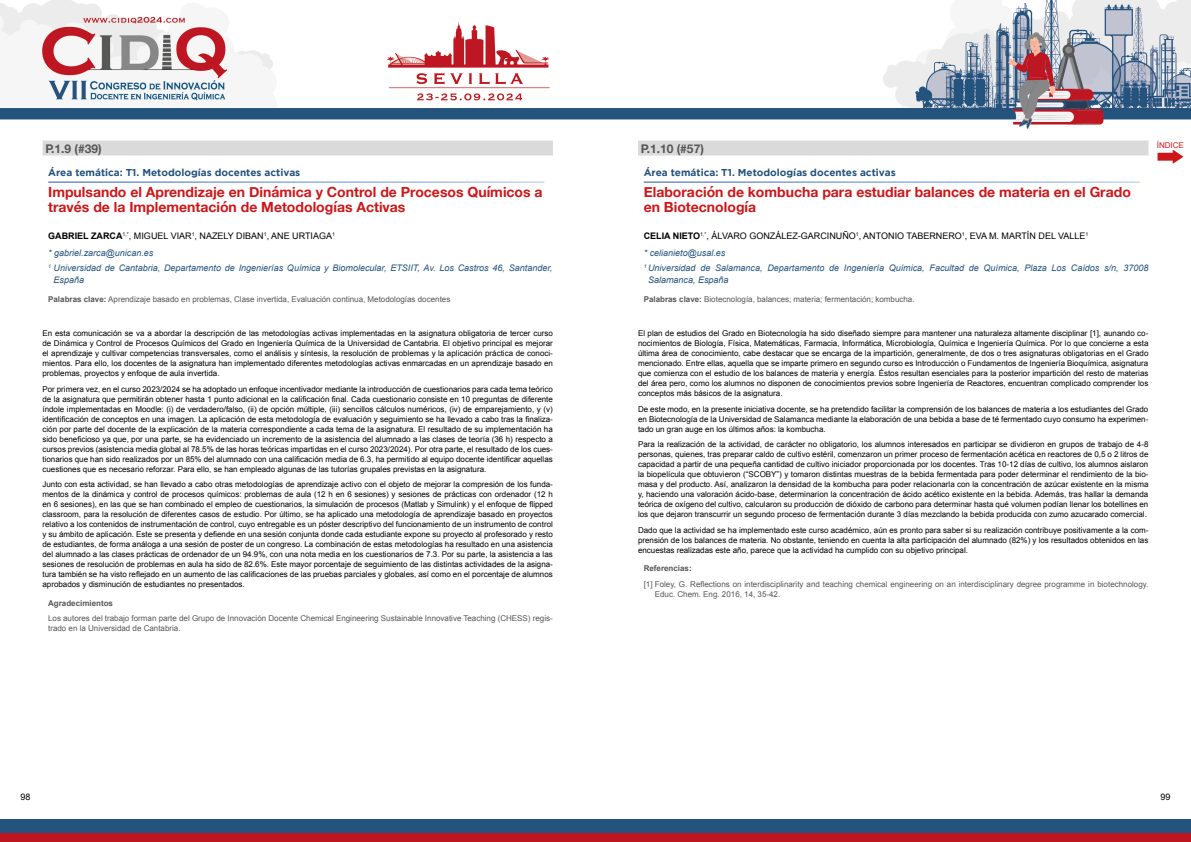
<style>
.page{position:relative;width:1191px;height:842px;background:#fff}
.page>*{position:absolute;margin:0;border:0;box-sizing:border-box;transform-origin:0 0}
.t1{font:700 14px/15px "Helvetica Neue";color:#cd1719}
.t2{font:700 12px "Helvetica Neue";color:#575756}
.t3{font:700 10px "Gotham";color:#24537d}
.t4{font:italic 9px/12px "Arial";color:#24537d}
.t5{font:9px/17.7px "Arial";color:#000}
.t6{font:8px/10px "Arial";color:#000;text-align:justify}
.t7{font:8px/10px "Arial";color:#575756}
.t8{font:700 8px "Arial";color:#575756}
.t9{font:8px "Arial";color:#cd1719}
.s1{font-weight:700}
.s2{font-style:italic;color:#24537d}
</style>
<div class="page">
<img style="left:0;top:0;width:1191px;height:141px">
<div style="left:0;top:819px;width:1191px;height:23px;background:#24537d"></div>
<div style="left:0;top:833px;width:1191px;height:9px;background:#be1621"></div>
<svg style="left:1157px;top:150px;width:26px;height:14px"></svg>
<div style="left:43px;top:141px;width:510px;height:15px;background:#dadada"></div>
<div style="left:638px;top:141px;width:510px;height:15px;background:#dadada"></div>
<h2 class="t2" style="left:45px;top:139px;width:58px">P.1.9 (#39)</h2>
<p class="t3" style="left:48px;top:167px;width:254px">Área temática: T1. Metodologías docentes activas</p>
<h1 class="t1" style="left:48px;top:185px;width:496px">Impulsando el Aprendizaje en Dinámica y Control de Procesos Químicos a través de la Implementación de Metodologías Activas</h1>
<p class="t5" style="left:48px;top:227px;width:288px"><span class="s1">GABRIEL ZARCA</span><sup>1,*</sup>, MIGUEL VIAR<sup>1</sup>, NAZELY DIBAN<sup>1</sup>, ANE URTIAGA<sup>1 </sup><span class="s2">* gabriel.zarca@unican.es</span></p>
<p class="t4" style="left:54px;top:262px;width:500px;text-indent:-5px"><sup>1</sup> Universidad de Cantabria, Departamento de Ingenierías Química y Biomolecular, ETSIIT, Av. Los Castros 46, Santander,<br>España</p>
<p class="t7" style="left:48px;top:294px;width:403px"><span class="s1">Palabras clave:</span> Aprendizaje basado en problemas, Clase invertida, Evaluación continua, Metodologías docentes</p>
<p class="t6" style="left:43px;top:328px;width:512px">En esta comunicación se va a abordar la descripción de las metodologías activas implementadas en la asignatura obligatoria de tercer curso de Dinámica y Control de Procesos Químicos del Grado en Ingeniería Química de la Universidad de Cantabria. El objetivo principal es mejorar el aprendizaje y cultivar competencias transversales, como el análisis y síntesis, la resolución de problemas y la aplicación práctica de conoci&shy;mientos. Para ello, los docentes de la asignatura han implementado diferentes metodologías activas enmarcadas en un aprendizaje basado en problemas, proyectos y enfoque de aula invertida.</p>
<p class="t6" style="left:42px;top:384px;width:512px">Por primera vez, en el curso 2023/2024 se ha adoptado un enfoque incentivador mediante la introducción de cuestionarios para cada tema teórico de la asignatura que permitirán obtener hasta 1 punto adicional en la calificación final. Cada cuestionario consiste en 10 preguntas de diferente índole implementadas en Moodle: (i) de verdadero/falso, (ii) de opción múltiple, (iii) sencillos cálculos numéricos, (iv) de emparejamiento, y (v) identificación de conceptos en una imagen. La aplicación de esta metodología de evaluación y seguimiento se ha llevado a cabo tras la finaliza&shy;ción por parte del docente de la explicación de la materia correspondiente a cada tema de la asignatura. El resultado de su implementación ha sido beneficioso ya que, por una parte, se ha evidenciado un incremento de la asistencia del alumnado a las clases de teoría (36 h) respecto a cursos previos (asistencia media global al 78.5% de las horas teóricas impartidas en el curso 2023/2024). Por otra parte, el resultado de los cues&shy;tionarios que han sido realizados por un 85% del alumnado con una calificación media de 6.3, ha permitido al equipo docente identificar aquellas cuestiones que es necesario reforzar. Para ello, se han empleado algunas de las tutorías grupales previstas en la asignatura.</p>
<p class="t6" style="left:42px;top:479px;width:512px">Junto con esta actividad, se han llevado a cabo otras metodologías de aprendizaje activo con el objeto de mejorar la compresión de los funda&shy;mentos de la dinámica y control de procesos químicos: problemas de aula (12 h en 6 sesiones) y sesiones de prácticas con ordenador (12 h en 6 sesiones), en las que se han combinado el empleo de cuestionarios, la simulación de procesos (Matlab y Simulink) y el enfoque de flipped classroom, para la resolución de diferentes casos de estudio. Por último, se ha aplicado una metodología de aprendizaje basado en proyectos relativo a los contenidos de instrumentación de control, cuyo entregable es un póster descriptivo del funcionamiento de un instrumento de control y su ámbito de aplicación. Este se presenta y defiende en una sesión conjunta donde cada estudiante expone su proyecto al profesorado y resto de estudiantes, de forma análoga a una sesión de poster de un congreso. La combinación de estas metodologías ha resultado en una asistencia del alumnado a las clases prácticas de ordenador de un 94.9%, con una nota media en los cuestionarios de 7.3. Por su parte, la asistencia a las sesiones de resolución de problemas en aula ha sido de 82.6%. Este mayor porcentaje de seguimiento de las distintas actividades de la asigna&shy;tura también se ha visto reflejado en un aumento de las calificaciones de las pruebas parciales y globales, así como en el porcentaje de alumnos aprobados y disminución de estudiantes no presentados.</p>
<p class="t8" style="left:48px;top:598px;width:66px">Agradecimientos</p>
<p class="t7" style="left:48px;top:614px;width:506px">Los autores del trabajo forman parte del Grupo de Innovación Docente Chemical Engineering Sustainable Innovative Teaching (CHESS) regis&shy;trado en la Universidad de Cantabria.</p>
<h2 class="t2" style="left:641px;top:139px;width:64px">P.1.10 (#57)</h2>
<p class="t3" style="left:643px;top:167px;width:254px">Área temática: T1. Metodologías docentes activas</p>
<h1 class="t1" style="left:643px;top:185px;width:489px">Elaboración de kombucha para estudiar balances de materia en el Grado en Biotecnología</h1>
<p class="t5" style="left:643px;top:227px;width:446px"><span class="s1">CELIA NIETO</span><sup>1,*</sup>, ÁLVARO GONZÁLEZ-GARCINUÑO<sup>1</sup>, ANTONIO TABERNERO<sup>1</sup>, EVA M. MARTÍN DEL VALLE<sup>1 </sup><span class="s2">* celianieto@usal.es</span></p>
<p class="t4" style="left:648px;top:262px;width:502px;text-indent:-4px"><sup>1</sup> Universidad de Salamanca, Departamento de Ingeniería Química, Facultad de Química, Plaza Los Caídos s/n, 37008<br>Salamanca, España</p>
<p class="t7" style="left:643px;top:294px;width:272px"><span class="s1">Palabras clave:</span> Biotecnología, balances; materia; fermentación; kombucha.</p>
<p class="t6" style="left:638px;top:328px;width:512px">El plan de estudios del Grado en Biotecnología ha sido diseñado siempre para mantener una naturaleza altamente disciplinar [1], aunando co&shy;nocimientos de Biología, Física, Matemáticas, Farmacia, Informática, Microbiología, Química e Ingeniería Química. Por lo que concierne a esta última área de conocimiento, cabe destacar que se encarga de la impartición, generalmente, de dos o tres asignaturas obligatorias en el Grado mencionado. Entre ellas, aquella que se imparte primero en segundo curso es Introducción o Fundamentos de Ingeniería Bioquímica, asignatura que comienza con el estudio de los balances de materia y energía. Éstos resultan esenciales para la posterior impartición del resto de materias del área pero, como los alumnos no disponen de conocimientos previos sobre Ingeniería de Reactores, encuentran complicado comprender los conceptos más básicos de la asignatura.</p>
<p class="t6" style="left:638px;top:404px;width:512px">De este modo, en la presente iniciativa docente, se ha pretendido facilitar la comprensión de los balances de materia a los estudiantes del Grado en Biotecnología de la Universidad de Salamanca mediante la elaboración de una bebida a base de té fermentado cuyo consumo ha experimen&shy;tado un gran auge en los últimos años: la kombucha.</p>
<p class="t6" style="left:638px;top:439px;width:512px">Para la realización de la actividad, de carácter no obligatorio, los alumnos interesados en participar se dividieron en grupos de trabajo de 4-8 personas, quienes, tras preparar caldo de cultivo estéril, comenzaron un primer proceso de fermentación acética en reactores de 0,5 o 2 litros de capacidad a partir de una pequeña cantidad de cultivo iniciador proporcionada por los docentes. Tras 10-12 días de cultivo, los alumnos aislaron la biopelícula que obtuvieron (“SCOBY”) y tomaron distintas muestras de la bebida fermentada para poder determinar el rendimiento de la bio&shy;masa y del producto. Así, analizaron la densidad de la kombucha para poder relacionarla con la concentración de azúcar existente en la misma y, haciendo una valoración ácido-base, determinarion la concentración de ácido acético existente en la bebida. Además, tras hallar la demanda teórica de oxígeno del cultivo, calcularon su producción de dióxido de carbono para determinar hasta qué volumen podían llenar los botellines en los que dejaron transcurrir un segundo proceso de fermentación durante 3 días mezclando la bebida producida con zumo azucarado comercial.</p>
<p class="t6" style="left:638px;top:525px;width:512px">Dado que la actividad se ha implementado este curso académico, aún es pronto para saber si su realización contribuye positivamente a la com&shy;prensión de los balances de materia. No obstante, teniendo en cuenta la alta participación del alumnado (82%) y los resultados obtenidos en las encuestas realizadas este año, parece que la actividad ha cumplido con su objetivo principal.</p>
<p class="t8" style="left:643px;top:563px;width:50px">Referencias:</p>
<p class="t7" style="left:655px;top:579px;width:495px;text-indent:-11px">[1] Foley, G. Reflections on interdisciplinarity and teaching chemical engineering on an interdisciplinary degree programme in biotechnology.<br>Educ. Chem. Eng. 2016, 14, 35-42.</p>
<p class="t9" style="left:1156px;top:140px;width:29px">ÍNDICE</p>
<p class="t5" style="left:21px;top:788px;width:12px">98</p>
<p class="t5" style="left:1160px;top:788px;width:12px">99</p>
</div>
